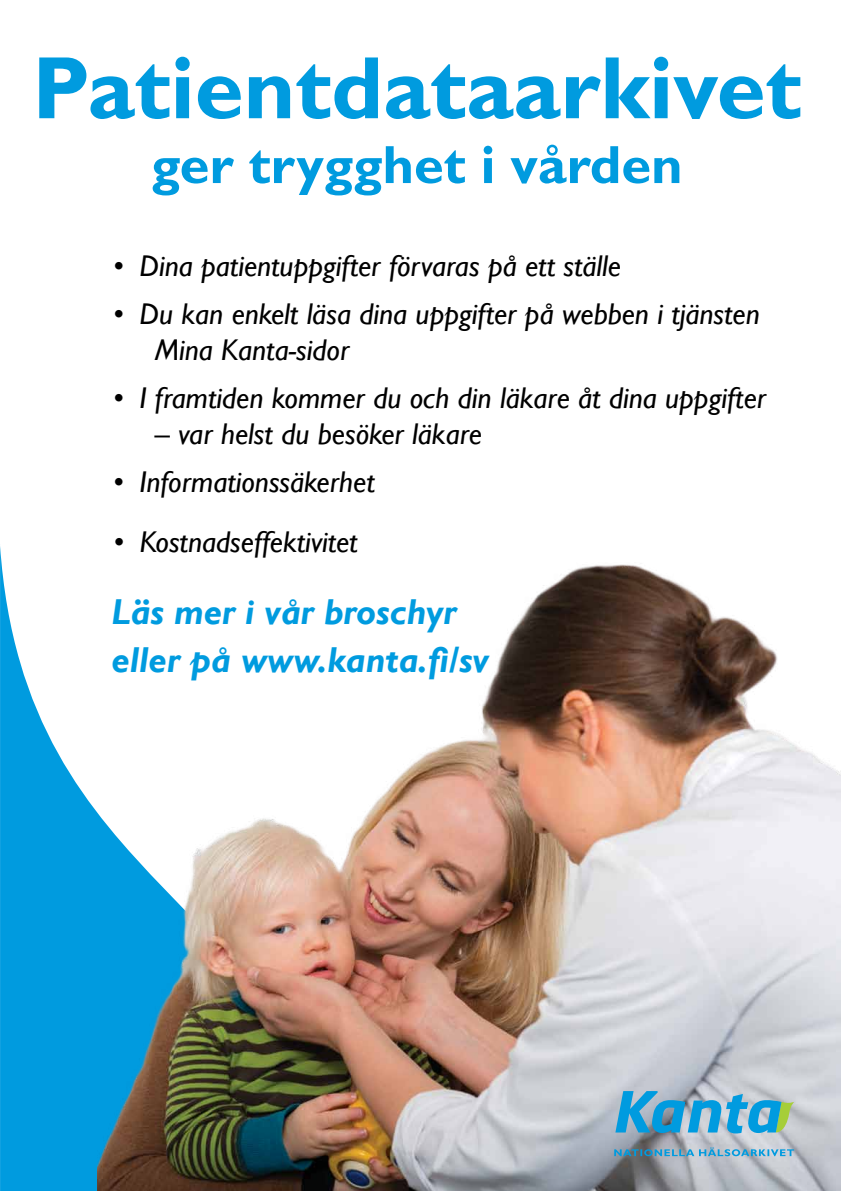
<style>
.page{position:relative;width:842px;height:1191px;background:#fff}
.page>*{position:absolute;margin:0;border:0;box-sizing:border-box;transform-origin:0 0}
.t1{font:700 89px "Gill Sans";color:#009bdf}
.t2{font:700 54px "Gill Sans";color:#009bdf}
.t3{font:italic 700 36px/48px "Gill Sans";color:#009bdf}
.t4{font:italic 30px/36px "Gill Sans";color:#000}
</style>
<div class="page">
<svg style="left:0;top:546px;width:98px;height:645px;fill:#009bdf"></svg>
<img style="left:98px;top:564px;width:742px;height:627px">
<svg style="left:614px;top:1147px;width:180px;height:9px;background:#75a9c4"></svg>
<svg style="left:615px;top:1091px;width:179px;height:42px;background:#63aecd"></svg>
<h1 class="t1" style="left:32px;top:35px;width:771px">Patientdataarkivet</h1>
<h2 class="t2" style="left:151px;top:132px;width:533px">ger trygghet i vården</h2>
<p class="t4" style="left:113px;top:248px;width:509px">• Dina patientuppgifter förvaras på ett ställe</p>
<p class="t4" style="left:155px;top:296px;width:607px;text-indent:-42px">• Du kan enkelt läsa dina uppgifter på webben i tjänsten<br>Mina Kanta-sidor</p>
<p class="t4" style="left:113px;top:380px;width:655px">• I framtiden kommer du och din läkare åt dina uppgifter</p>
<p class="t4" style="left:155px;top:416px;width:329px">– var helst du besöker läkare</p>
<p class="t4" style="left:113px;top:464px;width:263px">• Informationssäkerhet</p>
<p class="t4" style="left:113px;top:524px;width:246px">• Kostnadseffektivitet</p>
<p class="t3" style="left:112px;top:589px;width:379px">Läs mer i vår broschyr eller på www.kanta.fi/sv</p>
</div>
